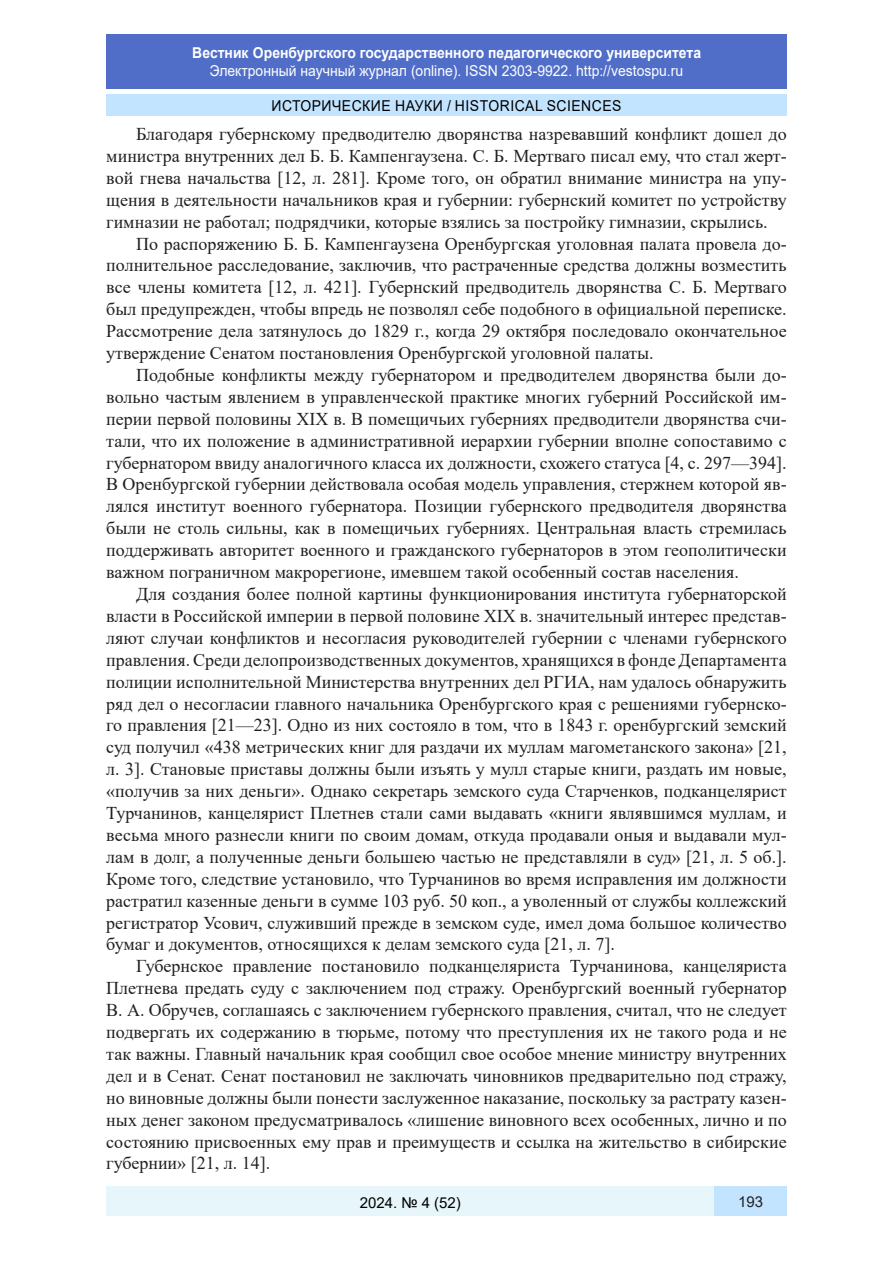
<style>
.page{position:relative;width:893px;height:1263px;background:#fff}
.page>*{position:absolute;margin:0;border:0;box-sizing:border-box;transform-origin:0 0}
.Стиль2{font:18px/21.9px "Times New Roman";color:#231f20;text-align:justify}
.t1{font:15px "Arial";color:#fff;scale:.93 1}
.t2{font:700 15px "Arial";color:#fff;scale:.93 1}
.t3{font:15px "Arial";letter-spacing:.035em;color:#000;scale:.93 1}
.t4{font:15px "Arial";letter-spacing:.035em;color:#000}
.t5{font:15px "Arial";color:#231f20}
</style>
<div class="page">
<div style="left:106px;top:95px;width:681px;height:21px;background:#c3e4ff"></div>
<div style="left:106px;top:34px;width:681px;height:55px;background:#506ec8"></div>
<div style="left:106px;top:1186px;width:608px;height:30px;background:#e6f6fb"></div>
<div style="left:714px;top:1186px;width:73px;height:30px;background:#c3e4ff"></div>
<p class="t2" style="left:192px;top:42px;width:549px">Вестник Оренбургского государственного педагогического университета</p>
<p class="t1" style="left:210px;top:60px;width:511px">Электронный научный журнал (online). ISSN 2303-9922. http://vestospu.ru</p>
<p class="t3" style="left:271px;top:95px;width:378px">ИСТОРИЧЕСКИЕ НАУКИ / HISTORICAL SCIENCES</p>
<p class="Стиль2" style="left:106px;top:122px;width:682px;text-indent:30px">Благодаря губернскому предводителю дворянства назревавший конфликт дошел до министра внутренних дел Б. Б. Кампенгаузена. С. Б. Мертваго писал ему, что стал жерт&shy;вой гнева начальства [12, л. 281]. Кроме того, он обратил внимание министра на упу&shy;щения в деятельности начальников края и губернии: губернский комитет по устройству гимназии не работал; подрядчики, которые взялись за постройку гимназии, скрылись.</p>
<p class="Стиль2" style="left:106px;top:232px;width:682px;text-indent:30px">По распоряжению Б. Б. Кампенгаузена Оренбургская уголовная палата провела до&shy;полнительное расследование, заключив, что растраченные средства должны возместить все члены комитета [12, л. 421]. Губернский предводитель дворянства С. Б. Мертваго был предупрежден, чтобы впредь не позволял себе подобного в официальной переписке.<br>Рассмотрение дела затянулось до 1829 г., когда 29 октября последовало окончательное утверждение Сенатом постановления Оренбургской уголовной палаты.</p>
<p class="Стиль2" style="left:106px;top:363px;width:682px;text-indent:30px">Подобные конфликты между губернатором и предводителем дворянства были до&shy;вольно частым явлением в управленческой практике многих губерний Российской им&shy;перии первой половины XIX в. В помещичьих губерниях предводители дворянства счи&shy;тали, что их положение в административной иерархии губернии вполне сопоставимо с губернатором ввиду аналогичного класса их должности, схожего статуса [4, с. 297—394].<br>В Оренбургской губернии действовала особая модель управления, стержнем которой яв&shy;лялся институт военного губернатора. Позиции губернского предводителя дворянства были не столь сильны, как в помещичьих губерниях. Центральная власть стремилась поддерживать авторитет военного и гражданского губернаторов в этом геополитически важном пограничном макрорегионе, имевшем такой особенный состав населения.</p>
<p class="Стиль2" style="left:106px;top:582px;width:682px;text-indent:30px">Для создания более полной картины функционирования института губернаторской власти в Российской империи в первой половине XIX в. значительный интерес представ&shy;ляют случаи конфликтов и несогласия руководителей губернии с членами губернского правления. Среди делопроизводственных документов, хранящихся в фонде Департамента полиции исполнительной Министерства внутренних дел РГИА, нам удалось обнаружить ряд дел о несогласии главного начальника Оренбургского края с решениями губернско&shy;го правления [21—23]. Одно из них состояло в том, что в 1843 г. оренбургский земский суд получил «438 метрических книг для раздачи их муллам магометанского закона» [21, л. 3]. Становые приставы должны были изъять у мулл старые книги, раздать им новые, «получив за них деньги». Однако секретарь земского суда Старченков, подканцелярист Турчанинов, канцелярист Плетнев стали сами выдавать «книги являвшимся муллам, и весьма много разнесли книги по своим домам, откуда продавали оныя и выдавали мул&shy;лам в долг, а полученные деньги большею частью не представляли в суд» [21, л. 5 об.].<br>Кроме того, следствие установило, что Турчанинов во время исправления им должности растратил казенные деньги в сумме 103 руб. 50 коп., а уволенный от службы коллежский регистратор Усович, служивший прежде в земском суде, имел дома большое количество бумаг и документов, относящихся к делам земского суда [21, л. 7].</p>
<p class="Стиль2" style="left:106px;top:955px;width:682px;text-indent:30px">Губернское правление постановило подканцеляриста Турчанинова, канцеляриста Плетнева предать суду с заключением под стражу. Оренбургский военный губернатор В. А. Обручев, соглашаясь с заключением губернского правления, считал, что не следует подвергать их содержанию в тюрьме, потому что преступления их не такого рода и не так важны. Главный начальник края сообщил свое особое мнение министру внутренних дел и в Сенат. Сенат постановил не заключать чиновников предварительно под стражу, но виновные должны были понести заслуженное наказание, поскольку за растрату казен&shy;ных денег законом предусматривалось «лишение виновного всех особенных, лично и по состоянию присвоенных ему прав и преимуществ и ссылка на жительство в сибирские губернии» [21, л. 14].</p>
<p class="t4" style="left:360px;top:1192px;width:103px">2024. № 4 (52)</p>
<p class="t5" style="left:738px;top:1191px;width:27px">193</p>
</div>
